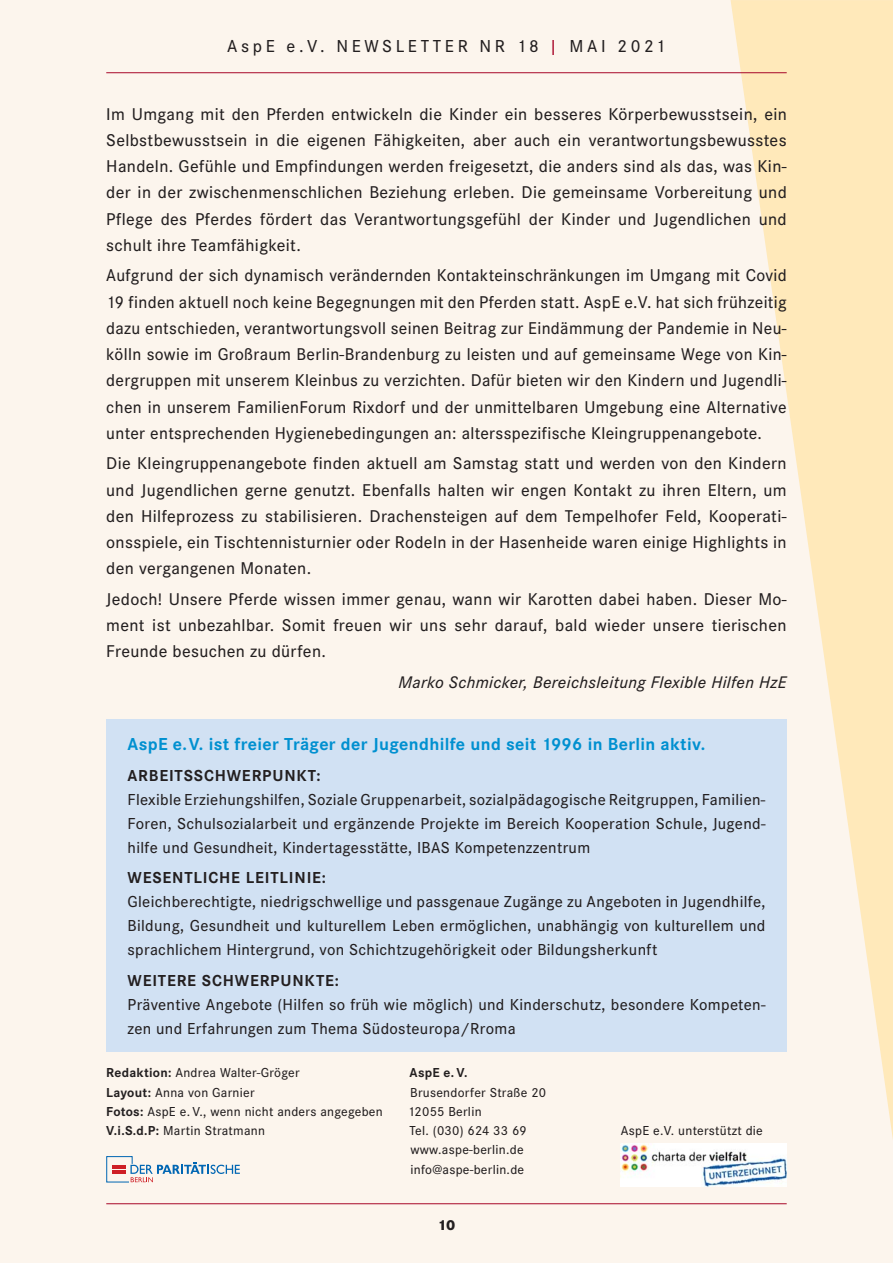
<style>
.page{position:relative;width:893px;height:1263px;background:#fcf5ed}
.page>*{position:absolute;margin:0;border:0;box-sizing:border-box;transform-origin:0 0}
.t1{font:700 18px "Corporate S";letter-spacing:.02em;color:#0090d0}
.t2{font:500 18px "Corporate S";letter-spacing:.2em;color:#231f20}
.t3{font:500 17.7px/26.2px "Corporate S";letter-spacing:.02em;color:#231f20;text-align:justify}
.t4{font:italic 500 17.4px "Corporate S";letter-spacing:.02em;color:#231f20}
.t5{font:500 16.5px/24px "Corporate S";letter-spacing:.02em;color:#231f20;text-align:justify}
.t6{font:700 16.5px "Corporate S";letter-spacing:.05em;color:#231f20}
.t7{font:800 15px "Corporate S";color:#231f20}
.t8{font:500 13.5px/19.2px "Corporate S";letter-spacing:.02em;color:#231f20}
.t9{font:700 13.5px "Corporate S";color:#231f20}
.s1{color:#a70729}
.s2{font-weight:700}
</style>
<div class="page">
<svg style="left:730px;top:0;width:163px;height:1139px;fill:#ffe9ba"></svg>
<hr style="left:106px;top:72px;width:681px;height:1px;background:#a70729">
<hr style="left:106px;top:1203px;width:681px;height:1px;background:#a70729">
<svg style="left:106px;top:1156px;width:134px;height:27px"></svg>
<div style="left:106px;top:720px;width:681px;height:332px;background:#d1e1f3"></div>
<img style="left:620px;top:1143px;width:167px;height:44px">
<p class="t2" style="left:227px;top:39px;width:440px">AspE e.V. NEWSLETTER NR 18 <span class="s1">|</span> MAI 2021</p>
<p class="t3" style="left:106px;top:102px;width:682px">Im Umgang mit den Pferden entwickeln die Kinder ein besseres Körperbewusstsein, ein Selbstbewusstsein in die eigenen Fähigkeiten, aber auch ein verantwortungsbewusstes Handeln. Gefühle und Empfindungen werden freigesetzt, die anders sind als das, was Kin&shy;der in der zwischenmenschlichen Beziehung erleben. Die gemeinsame Vorbereitung und Pflege des Pferdes fördert das Verantwortungsgefühl der Kinder und Jugendlichen und schult ihre Teamfähigkeit.</p>
<p class="t3" style="left:106px;top:264px;width:682px">Aufgrund der sich dynamisch verändernden Kontakteinschränkungen im Umgang mit Covid 19 finden aktuell noch keine Begegnungen mit den Pferden statt. AspE e.V. hat sich frühzeitig dazu entschieden, verantwortungsvoll seinen Beitrag zur Eindämmung der Pandemie in Neu&shy;kölln sowie im Großraum Berlin-Brandenburg zu leisten und auf gemeinsame Wege von Kin&shy;dergruppen mit unserem Kleinbus zu verzichten. Dafür bieten wir den Kindern und Jugendli&shy;chen in unserem FamilienForum Rixdorf und der unmittelbaren Umgebung eine Alternative unter entsprechenden Hygienebedingungen an: altersspezifische Kleingruppenangebote.</p>
<p class="t3" style="left:106px;top:452px;width:682px">Die Kleingruppenangebote finden aktuell am Samstag statt und werden von den Kindern und Jugendlichen gerne genutzt. Ebenfalls halten wir engen Kontakt zu ihren Eltern, um den Hilfeprozess zu stabilisieren. Drachensteigen auf dem Tempelhofer Feld, Kooperati&shy;onsspiele, ein Tischtennisturnier oder Rodeln in der Hasenheide waren einige Highlights in den vergangenen Monaten.</p>
<p class="t3" style="left:106px;top:587px;width:682px">Jedoch! Unsere Pferde wissen immer genau, wann wir Karotten dabei haben. Dieser Mo&shy;ment ist unbezahlbar. Somit freuen wir uns sehr darauf, bald wieder unsere tierischen Freunde besuchen zu dürfen.</p>
<p class="t4" style="left:398px;top:675px;width:390px">Marko Schmicker, Bereichsleitung Flexible Hilfen HzE</p>
<p class="t1" style="left:128px;top:737px;width:579px">AspE e. V. ist freier Träger der Jugendhilfe und seit 1996 in Berlin aktiv.</p>
<p class="t6" style="left:128px;top:769px;width:195px">ARBEITSSCHWERPUNKT:</p>
<p class="t5" style="left:128px;top:789px;width:639px">Flexible Erziehungshilfen, Soziale Gruppenarbeit, sozialpädagogische Reitgruppen, Familien-Foren, Schulsozialarbeit und ergänzende Projekte im Bereich Kooperation Schule, Jugend&shy;hilfe und Gesundheit, Kindertagesstätte, IBAS Kompetenzzentrum</p>
<p class="t6" style="left:128px;top:871px;width:200px">WESENTLICHE LEITLINIE:</p>
<p class="t5" style="left:128px;top:891px;width:639px">Gleichberechtigte, niedrigschwellige und passgenaue Zugänge zu Angeboten in Jugendhilfe, Bildung, Gesundheit und kulturellem Leben ermöglichen, unabhängig von kulturellem und sprachlichem Hintergrund, von Schichtzugehörigkeit oder Bildungsherkunft</p>
<p class="t6" style="left:128px;top:974px;width:213px">WEITERE SCHWERPUNKTE:</p>
<p class="t5" style="left:128px;top:994px;width:639px">Präventive Angebote (Hilfen so früh wie möglich) und Kinderschutz, besondere Kompeten&shy;zen und Erfahrungen zum Thema Südosteuropa/Rroma</p>
<p class="t9" style="left:410px;top:1067px;width:59px">AspE e. V.</p>
<p class="t8" style="left:408px;top:1084px;width:140px">Brusendorfer Straße 20<br>12055 Berlin<br>Tel. (030) 624 33 69 www.aspe-berlin.de info@aspe-berlin.de</p>
<p class="t8" style="left:106px;top:1064px;width:278px"><span class="s2">Redaktion:</span> Andrea Walter-Gröger<br><span class="s2">Layout:</span> Anna von Garnier<br><span class="s2">Fotos:</span> AspE e. V., wenn nicht anders angegeben <span class="s2">V.i.S.d.P:</span> Martin Stratmann</p>
<p class="t8" style="left:621px;top:1122px;width:144px">AspE e.V. unterstützt die</p>
<p class="t7" style="left:438px;top:1219px;width:19px">10</p>
</div>
